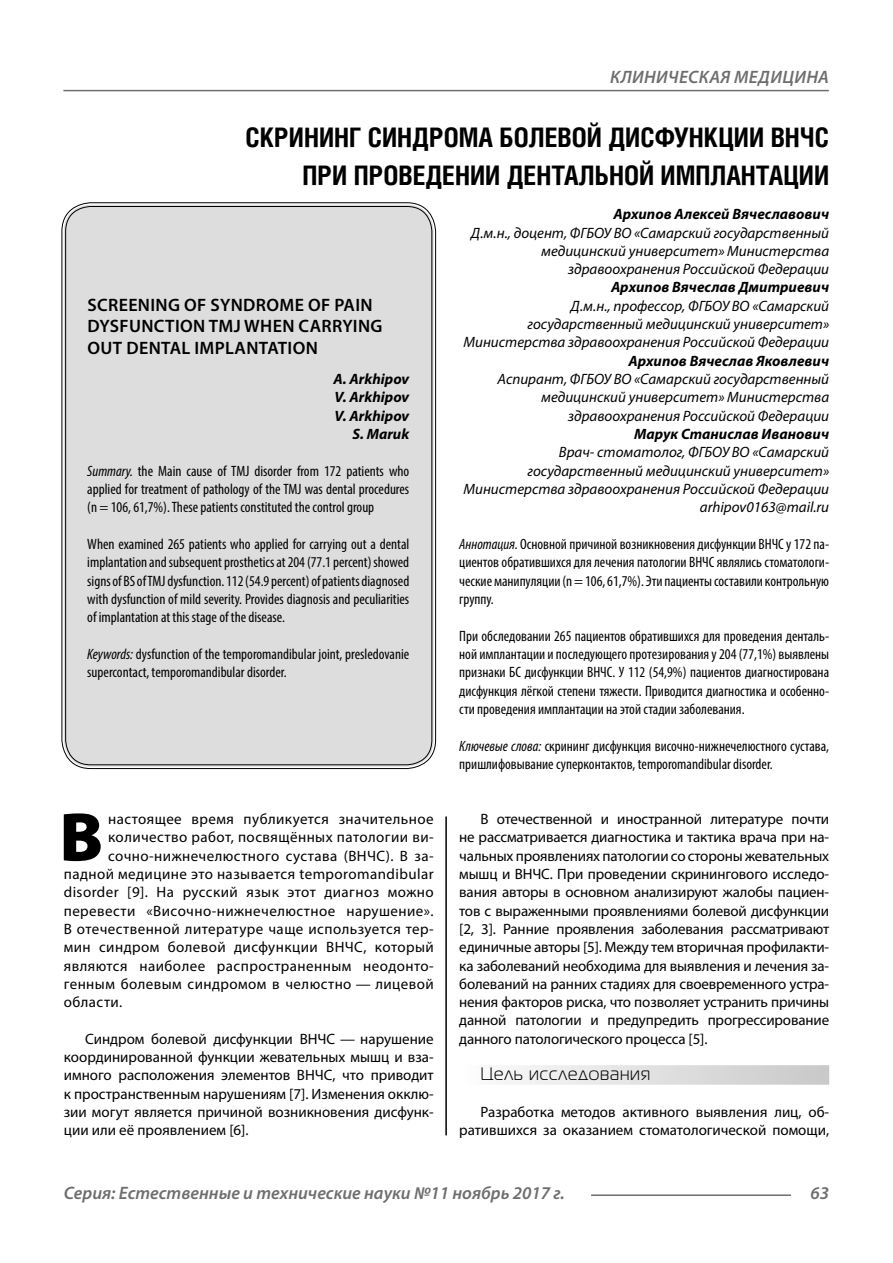
<style>
.page{position:relative;width:893px;height:1263px;background:#fff}
.page>*{position:absolute;margin:0;border:0;box-sizing:border-box;transform-origin:0 0}
.Bukvica{font:900 69.3px "Myriad Pro";color:#000}
.Header{font:700 27px/37.5px "Helios Cond";color:#000;text-align:right}
.Header-eng{font:600 18px/21.6px "Myriad Pro";letter-spacing:.02em;color:#000}
.t1{font:italic 600 18px "Myriad Pro";color:#6e6e6e}
.t2{font:italic 600 18px "Myriad Pro";letter-spacing:.02em;color:#6e6e6e}
.Subheader{font:18px "Magistral C";letter-spacing:.05em;color:#000}
.Normal{font:15px/18.3px "Myriad Pro";color:#000;text-align:justify}
.Annotation-rus{font:condensed 15px/18.3px "Myriad Pro";color:#000;text-align:justify}
.Annotation-eng{font:condensed 15px/18.3px "Myriad Pro";color:#000;text-align:justify}
.Author-doc{font:italic 15px/18.3px "Myriad Pro";color:#000;text-align:right}
.Bukvica-2{font:15px "Myriad Pro";letter-spacing:.03em;color:#000}
.Author{font:italic 700 15px "Myriad Pro";color:#000}
.Author-eng{font:italic 700 15px "Myriad Pro";color:#000}
.Author-email{font:italic 15px "Myriad Pro";color:#000}
.s1{font-style:italic}
</style>
<div class="page">
<hr style="left:63px;top:90px;width:766px;height:1px;background:#6e6e6e">
<hr style="left:591px;top:1194px;width:200px;height:2px;background:#6e6e6e">
<div style="left:459px;top:1065px;width:370px;height:20px;background:linear-gradient(to right,#fdfdfd,#c8c8c8)"></div>
<div style="left:64px;top:205px;width:370px;height:562px;background:#ddd;border-radius:27px"></div>
<hr style="left:445px;top:816px;width:2px;height:319px;background:#000">
<p class="t2" style="left:610px;top:66px;width:220px">КЛИНИЧЕСКАЯ МЕДИЦИНА</p>
<p class="Header" style="left:245px;top:118px;width:585px">СКРИНИНГ СИНДРОМА БОЛЕВОЙ ДИСФУНКЦИИ ВНЧС<br>ПРИ ПРОВЕДЕНИИ ДЕНТАЛЬНОЙ ИМПЛАНТАЦИИ</p>
<p class="Author" style="left:613px;top:204px;width:217px">Архипов Алексей Вячеславович</p>
<p class="Author-doc" style="left:471px;top:223px;width:359px">Д.м.н., доцент, ФГБОУ ВО «Самарский государственный медицинский университет» Министерства здравоохранения Российской Федерации</p>
<p class="Author" style="left:611px;top:278px;width:220px">Архипов Вячеслав Дмитриевич</p>
<p class="Author-doc" style="left:463px;top:296px;width:367px">Д.м.н., профессор, ФГБОУ ВО «Самарский государственный медицинский университет»<br>Министерства здравоохранения Российской Федерации</p>
<p class="Author" style="left:628px;top:351px;width:202px">Архипов Вячеслав Яковлевич</p>
<p class="Author-doc" style="left:497px;top:370px;width:333px">Аспирант, ФГБОУ ВО «Самарский государственный медицинский университет» Министерства здравоохранения Российской Федерации</p>
<p class="Author" style="left:634px;top:424px;width:196px">Марук Станислав Иванович</p>
<p class="Author-doc" style="left:463px;top:443px;width:367px">Врач- стоматолог, ФГБОУ ВО «Самарский государственный медицинский университет»<br>Министерства здравоохранения Российской Федерации</p>
<p class="Author-email" style="left:700px;top:498px;width:131px">arhipov0163@mail.ru</p>
<p class="Annotation-rus" style="left:459px;top:535px;width:371px"><span class="s1">Аннотация.</span> Основной причиной возникновения дисфункции ВНЧС у 172 па&shy;циентов обратившихся для лечения патологии ВНЧС являлись стоматологи&shy;ческие манипуляции (n = 106, 61,7%). Эти пациенты составили контрольную группу.</p>
<p class="Annotation-rus" style="left:459px;top:626px;width:371px">При обследовании 265 пациентов обратившихся для проведения денталь&shy;ной имплантации и последующего протезирования у 204 (77,1%) выявлены признаки БС дисфункции ВНЧС. У 112 (54,9%) пациентов диагностирована дисфункция лёгкой степени тяжести. Приводится диагностика и особенно&shy;сти проведения имплантации на этой стадии заболевания.</p>
<p class="Annotation-rus" style="left:459px;top:736px;width:371px"><span class="s1">Ключевые слова:</span> скрининг дисфункция височно-нижнечелюстного сустава, пришлифовывание суперконтактов, temporomandibular disorder.</p>
<p class="Header-eng" style="left:87px;top:293px;width:297px">SCREENING OF SYNDROME OF PAIN<br>DYSFUNCTION TMJ WHEN CARRYING<br>OUT DENTAL IMPLANTATION</p>
<p class="Author-eng" style="left:334px;top:369px;width:77px">A. Arkhipov</p>
<p class="Author-eng" style="left:335px;top:388px;width:76px">V. Arkhipov</p>
<p class="Author-eng" style="left:335px;top:406px;width:76px">V. Arkhipov</p>
<p class="Author-eng" style="left:352px;top:424px;width:58px">S. Maruk</p>
<p class="Annotation-eng" style="left:87px;top:461px;width:323px"><span class="s1">Summary.</span> the Main cause of TMJ disorder from 172 patients who applied for treatment of pathology of the TMJ was dental procedures (n = 106, 61,7%). These patients constituted the control group</p>
<p class="Annotation-eng" style="left:87px;top:535px;width:324px">When examined 265 patients who applied for carrying out a dental implantation and subsequent prosthetics at 204 (77.1 percent) showed signs of BS of TMJ dysfunction. 112 (54.9 percent) of patients diagnosed with dysfunction of mild severity. Provides diagnosis and peculiarities of implantation at this stage of the disease.</p>
<p class="Annotation-eng" style="left:87px;top:645px;width:323px"><span class="s1">Keywords:</span> dysfunction of the temporomandibular joint, presledovanie supercontact, temporomandibular disorder.</p>
<p class="Bukvica" style="left:59px;top:791px;width:45px">В</p>
<p class="Bukvica-2" style="left:108px;top:810px;width:327px">настоящее время публикуется значительное</p>
<p class="Bukvica-2" style="left:108px;top:828px;width:327px">количество работ, посвящённых патологии ви-</p>
<p class="Bukvica-2" style="left:108px;top:846px;width:327px">сочно-нижнечелюстного сустава (ВНЧС). В за-</p>
<p class="Bukvica-2" style="left:64px;top:864px;width:371px">падной медицине это называется temporomandibular</p>
<p class="Bukvica-2" style="left:64px;top:883px;width:371px">disorder [9]. На русский язык этот диагноз можно</p>
<p class="Bukvica-2" style="left:64px;top:901px;width:371px">перевести «Височно-нижнечелюстное нарушение».</p>
<p class="Bukvica-2" style="left:64px;top:919px;width:371px">В отечественной литературе чаще используется тер-</p>
<p class="Bukvica-2" style="left:64px;top:938px;width:371px">мин синдром болевой дисфункции ВНЧС, который</p>
<p class="Bukvica-2" style="left:64px;top:956px;width:371px">являются наиболее распространенным неодонто-</p>
<p class="Bukvica-2" style="left:64px;top:974px;width:371px">генным болевым синдромом в челюстно — лицевой</p>
<p class="Bukvica-2" style="left:64px;top:993px;width:60px">области.</p>
<p class="Normal" style="left:64px;top:1029px;width:371px;text-indent:21px">Синдром болевой дисфункции ВНЧС — нарушение координированной функции жевательных мышц и вза&shy;имного расположения элементов ВНЧС, что приводит к пространственным нарушениям [7]. Изменения окклю&shy;зии могут является причиной возникновения дисфунк&shy;ции или её проявлением [6].</p>
<p class="Normal" style="left:459px;top:809px;width:371px;text-indent:21px">В отечественной и иностранной литературе почти не рассматривается диагностика и тактика врача при на&shy;чальных проявлениях патологии со стороны жевательных мышц и ВНЧС. При проведении скринингового исследо&shy;вания авторы в основном анализируют жалобы пациен&shy;тов с выраженными проявлениями болевой дисфункции [2, 3]. Ранние проявления заболевания рассматривают единичные авторы [5]. Между тем вторичная профилакти&shy;ка заболеваний необходима для выявления и лечения за&shy;болеваний на ранних стадиях для своевременного устра&shy;нения факторов риска, что позволяет устранить причины данной патологии и предупредить прогрессирование данного патологического процесса [5].</p>
<p class="Subheader" style="left:480px;top:1064px;width:171px">Цель исследования</p>
<p class="Normal" style="left:459px;top:1103px;width:371px;text-align:right">Разработка методов активного выявления лиц, об&shy;ратившихся за оказанием стоматологической помощи,</p>
<p class="t1" style="left:64px;top:1182px;width:503px">Серия: Естественные и технические науки №11 ноябрь 2017 г.</p>
<p class="t1" style="left:810px;top:1182px;width:20px">63</p>
</div>
